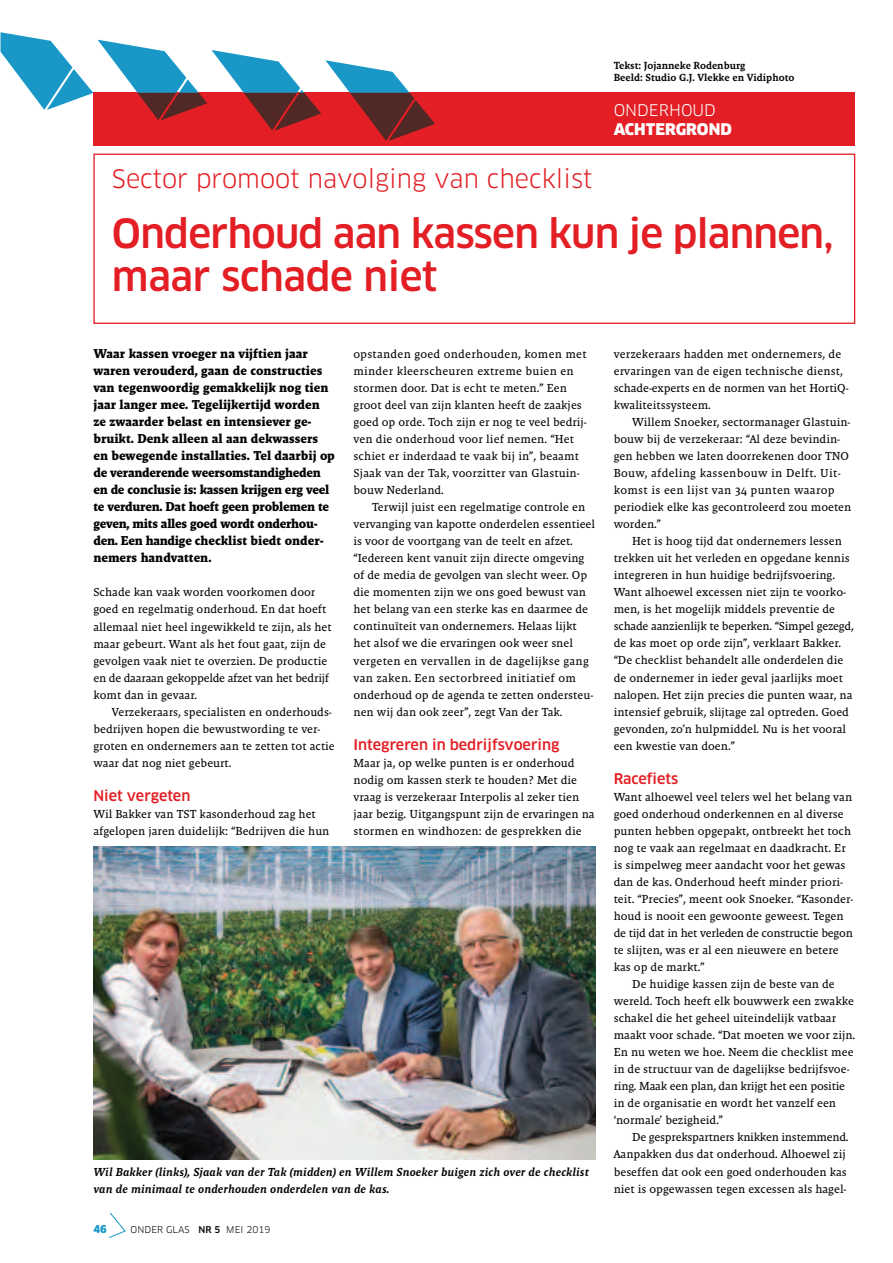
<style>
.page{position:relative;width:893px;height:1263px;background:#fff}
.page>*{position:absolute;margin:0;border:0;box-sizing:border-box;transform-origin:0 0}
.t1{font:500 39.3px/43.2px "Clan OT";letter-spacing:-.02em;color:#e31e24}
.t2{font:24.9px "Clan OT";color:#e31e24}
.t3{font:900 15.75px "Clan OT";color:#fff}
.t4{font:15.75px "Clan OT";color:#fff}
.t5{font:500 14.4px "Clan OT";color:#e31e24}
.t6{font:700 13.05px/17.1px "Malaga";color:#040503}
.t7{font:11.85px/17.1px "Malaga Reg";color:#040503}
.t8{font:italic 11.85px/17.1px "Malaga Med";color:#040503}
.t9{font:11.85px "Malaga Reg";letter-spacing:-.02em;color:#040503}
.t10{font:10.5px/12.6px "Malaga Med";color:#040503}
.t11{font:900 10.5px "Clan OT";color:#1998c7}
.t12{font:9.15px "Clan OT";letter-spacing:.01em;color:#040503}
.s1{font-weight:500}
</style>
<div class="page">
<div style="left:93px;top:93px;width:762px;height:53px;background:#e31e24"></div>
<svg style="left:0;top:32px;width:435px;height:109px"></svg>
<div style="left:93px;top:154px;width:762px;height:170px;border:1px solid #e31e24"></div>
<img style="left:93px;top:847px;width:502px;height:313px">
<svg style="left:109px;top:1212px;width:17px;height:26px"></svg>
<p class="t10" style="left:613px;top:60px;width:182px">Tekst: Jojanneke Rodenburg<br>Beeld: Studio G.J. Vlekke en Vidiphoto</p>
<h3 class="t4" style="left:613px;top:104px;width:104px">ONDERHOUD</h3>
<h3 class="t3" style="left:613px;top:120px;width:120px">ACHTERGROND</h3>
<h2 class="t2" style="left:112px;top:168px;width:482px">Sector promoot navolging van checklist</h2>
<h1 class="t1" style="left:112px;top:214px;width:723px">Onderhoud aan kassen kun je plannen, maar schade niet</h1>
<p class="t6" style="left:93px;top:346px;width:243px">Waar kassen vroeger na vijftien jaar waren verouderd, gaan de constructies van tegenwoordig gemakkelijk nog tien jaar langer mee. Tegelijkertijd worden ze zwaarder belast en intensiever ge&shy;bruikt. Denk alleen al aan dekwassers en bewegende installaties. Tel daarbij op de veranderende weersomstandigheden en de conclusie is: kassen krijgen erg veel te verduren. Dat hoeft geen problemen te geven, mits alles goed wordt onderhou&shy;den. Een handige checklist biedt onder&shy;nemers handvatten.</p>
<p class="t7" style="left:93px;top:585px;width:240px">Schade kan vaak worden voorkomen door goed en regelmatig onderhoud. En dat hoeft allemaal niet heel ingewikkeld te zijn, als het maar gebeurt. Want als het fout gaat, zijn de gevolgen vaak niet te overzien. De productie en de daaraan gekoppelde afzet van het bedrijf komt dan in gevaar.</p>
<p class="t7" style="left:93px;top:704px;width:243px;text-indent:19px">Verzekeraars, specialisten en onderhouds&shy;bedrijven hopen die bewustwording te ver&shy;groten en ondernemers aan te zetten tot actie waar dat nog niet gebeurt.</p>
<p class="t5" style="left:93px;top:789px;width:98px">Niet vergeten</p>
<p class="t7" style="left:93px;top:806px;width:237px">Wil Bakker van TST kasonderhoud zag het afgelopen jaren duidelijk: “Bedrijven die hun</p>
<p class="t7" style="left:353px;top:346px;width:235px">opstanden goed onderhouden, komen met minder kleerscheuren extreme buien en stormen door. Dat is echt te meten.” Een groot deel van zijn klanten heeft de zaakjes goed op orde. Toch zijn er nog te veel bedrij&shy;ven die onderhoud voor lief nemen. “Het schiet er inderdaad te vaak bij in”, beaamt Sjaak van der Tak, voorzitter van Glastuin&shy;bouw Nederland.</p>
<p class="t7" style="left:353px;top:500px;width:243px;text-indent:19px">Terwijl juist een regelmatige controle en vervanging van kapotte onderdelen essentieel is voor de voortgang van de teelt en afzet. “Iedereen kent vanuit zijn directe omgeving of de media de gevolgen van slecht weer. Op die momenten zijn we ons goed bewust van het belang van een sterke kas en daarmee de continuïteit van ondernemers. Helaas lijkt het alsof we die ervaringen ook weer snel vergeten en vervallen in de dagelijkse gang van zaken. Een sectorbreed initiatief om onderhoud op de agenda te zetten ondersteu&shy;nen wij dan ook zeer”, zegt Van der Tak.</p>
<p class="t5" style="left:353px;top:738px;width:207px">Integreren in bedrijfsvoering</p>
<p class="t7" style="left:353px;top:755px;width:243px">Maar ja, op welke punten is er onderhoud nodig om kassen sterk te houden? Met die vraag is verzekeraar Interpolis al zeker tien jaar bezig. Uitgangspunt zijn de ervaringen na stormen en windhozen: de gesprekken die</p>
<p class="t8" style="left:93px;top:1164px;width:497px">Wil Bakker (links), Sjaak van der Tak (midden) en Willem Snoeker buigen zich over de checklist van de minimaal te onderhouden onderdelen van de kas.</p>
<p class="t11" style="left:93px;top:1223px;width:15px">46</p>
<p class="t12" style="left:131px;top:1226px;width:141px">ONDER GLAS <span class="s1">NR 5</span> MEI 2019</p>
<p class="t7" style="left:613px;top:346px;width:236px">verzekeraars hadden met ondernemers, de ervaringen van de eigen technische dienst, schade-experts en de normen van het HortiQ&shy;kwaliteitssysteem.</p>
<p class="t7" style="left:613px;top:415px;width:239px;text-indent:19px">Willem Snoeker, sectormanager Glastuin&shy;bouw bij de verzekeraar: “Al deze bevindin&shy;gen hebben we laten doorrekenen door TNO Bouw, afdeling kassenbouw in Delft. Uit&shy;komst is een lijst van 34 punten waarop periodiek elke kas gecontroleerd zou moeten worden.”</p>
<p class="t7" style="left:613px;top:534px;width:241px;text-indent:19px">Het is hoog tijd dat ondernemers lessen trekken uit het verleden en opgedane kennis integreren in hun huidige bedrijfsvoering.<br>Want alhoewel excessen niet zijn te voorko&shy;men, is het mogelijk middels preventie de schade aanzienlijk te beperken. “Simpel gezegd, de kas moet op orde zijn”, verklaart Bakker. “De checklist behandelt alle onderdelen die de ondernemer in ieder geval jaarlijks moet nalopen. Het zijn precies die punten waar, na intensief gebruik, slijtage zal optreden. Goed gevonden, zo’n hulpmiddel. Nu is het vooral een kwestie van doen.”</p>
<p class="t5" style="left:613px;top:772px;width:66px">Racefiets</p>
<p class="t7" style="left:613px;top:789px;width:240px">Want alhoewel veel telers wel het belang van</p>
<p class="t7" style="left:613px;top:806px;width:231px">goed onderhoud onderkennen en al diverse</p>
<p class="t7" style="left:613px;top:823px;width:239px">punten hebben opgepakt, ontbreekt het toch</p>
<p class="t7" style="left:613px;top:840px;width:234px">nog te vaak aan regelmaat en daadkracht. Er</p>
<p class="t7" style="left:613px;top:857px;width:233px">is simpelweg meer aandacht voor het gewas</p>
<p class="t7" style="left:613px;top:874px;width:231px">dan de kas. Onderhoud heeft minder priori-</p>
<p class="t7" style="left:613px;top:891px;width:241px">teit. “Precies”, meent ook Snoeker. “Kasonder-</p>
<p class="t7" style="left:613px;top:909px;width:231px">houd is nooit een gewoonte geweest. Tegen</p>
<p class="t9" style="left:613px;top:928px;width:241px">de tijd dat in het verleden de constructie begon</p>
<p class="t7" style="left:613px;top:943px;width:226px">te slijten, was er al een nieuwere en betere</p>
<p class="t7" style="left:613px;top:960px;width:92px">kas op de markt.”</p>
<p class="t7" style="left:632px;top:977px;width:204px">De huidige kassen zijn de beste van de</p>
<p class="t7" style="left:613px;top:994px;width:242px">wereld. Toch heeft elk bouwwerk een zwakke</p>
<p class="t7" style="left:613px;top:1011px;width:224px">schakel die het geheel uiteindelijk vatbaar</p>
<p class="t7" style="left:613px;top:1028px;width:243px">maakt voor schade. “Dat moeten we voor zijn.</p>
<p class="t7" style="left:613px;top:1045px;width:241px">En nu weten we hoe. Neem die checklist mee</p>
<p class="t7" style="left:613px;top:1062px;width:237px">in de structuur van de dagelijkse bedrijfsvoe-</p>
<p class="t9" style="left:613px;top:1082px;width:233px">ring. Maak een plan, dan krijgt het een positie</p>
<p class="t7" style="left:613px;top:1096px;width:224px">in de organisatie en wordt het vanzelf een</p>
<p class="t7" style="left:613px;top:1113px;width:111px">‘normale’ bezigheid.”</p>
<p class="t9" style="left:632px;top:1133px;width:218px">De gesprekspartners knikken instemmend.</p>
<p class="t7" style="left:613px;top:1147px;width:233px">Aanpakken dus dat onderhoud. Alhoewel zij</p>
<p class="t7" style="left:613px;top:1164px;width:235px">beseffen dat ook een goed onderhouden kas</p>
<p class="t7" style="left:613px;top:1181px;width:234px">niet is opgewassen tegen excessen als hagel-</p>
</div>
